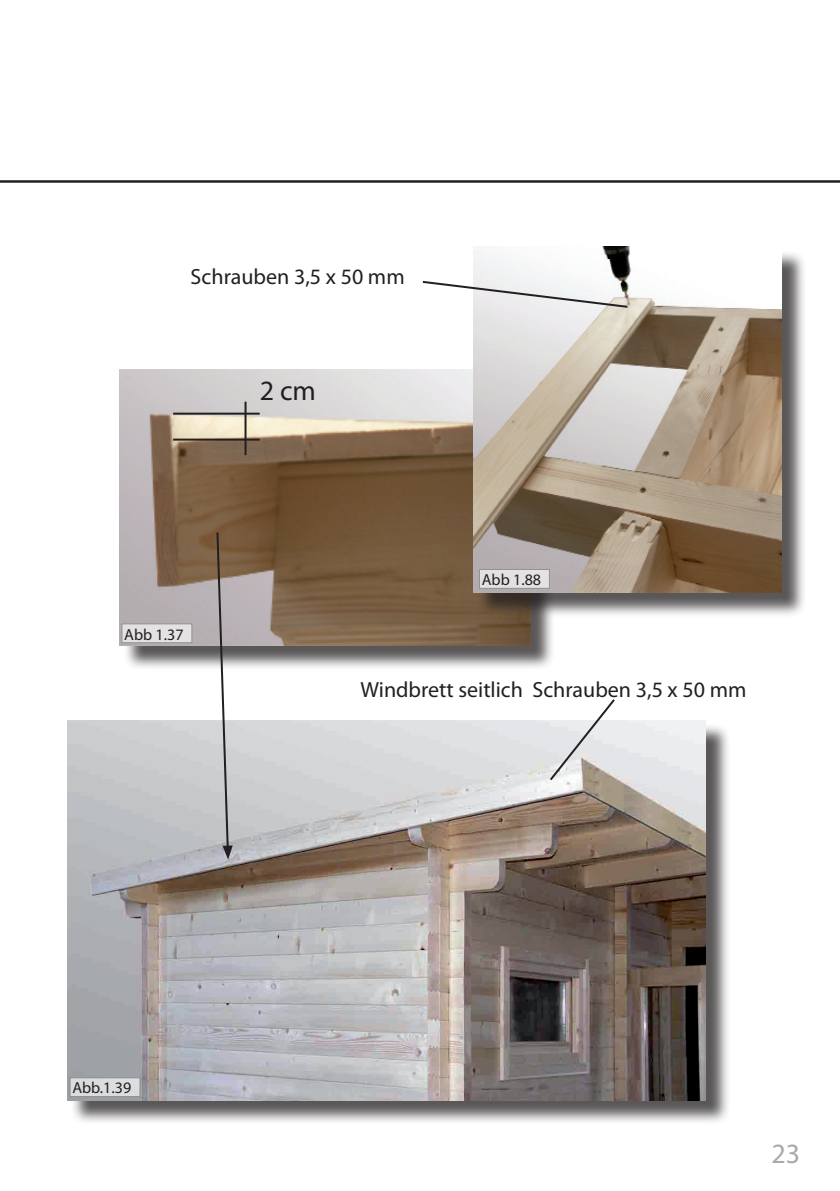
<style>
.page{position:relative;width:840px;height:1191px;background:#fff}
.page>*{position:absolute;margin:0;border:0;box-sizing:border-box;transform-origin:0 0}
.t1{font:28px "Myriad Pro";color:#231f20}
.t2{font:28px "Myriad Pro";color:#a8a9ad}
.t3{font:22px "Myriad Pro";color:#231f20}
.t4{font:16px "Myriad Pro";color:#231f20}
</style>
<div class="page">
<div style="left:70px;top:723px;width:660px;height:402px;background:#231f20;opacity:.75"></div>
<img style="left:67px;top:720px;width:638px;height:380px">
<hr style="left:0;top:180px;width:839px;height:2px;background:#231f20">
<div style="left:123px;top:372px;width:432px;height:298px;background:#231f20;opacity:.75"></div>
<img style="left:120px;top:369px;width:409px;height:276px">
<div style="left:476px;top:250px;width:330px;height:367px;background:#231f20;opacity:.75"></div>
<img style="left:473px;top:247px;width:308px;height:346px">
<svg style="left:215px;top:530px;width:18px;height:329px;background:#aca7a5"></svg>
<hr style="left:173px;top:412px;width:86px;height:2px;background:#231f20">
<hr style="left:173px;top:438px;width:86px;height:2px;background:#231f20">
<hr style="left:244px;top:402px;width:2px;height:53px;background:#231f20">
<svg style="left:422px;top:280px;width:207px;height:29px"></svg>
<div style="left:121px;top:623px;width:71px;height:20px;background:#e4e2e2;border:1px solid #808285"></div>
<div style="left:478px;top:569px;width:71px;height:20px;background:#e3e1e2;border:1px solid #808285"></div>
<svg style="left:547px;top:699px;width:69px;height:83px"></svg>
<div style="left:69px;top:1077px;width:71px;height:20px;background:#dbdcde;border:1px solid #808285"></div>
<p class="t3" style="left:190px;top:263px;width:215px">Schrauben 3,5 x 50 mm</p>
<p class="t1" style="left:259px;top:374px;width:58px">2 cm</p>
<p class="t4" style="left:124px;top:624px;width:61px">Abb 1.37</p>
<p class="t4" style="left:481px;top:570px;width:61px">Abb 1.88</p>
<p class="t3" style="left:360px;top:676px;width:387px">Windbrett seitlich Schrauben 3,5 x 50 mm</p>
<p class="t4" style="left:72px;top:1078px;width:60px">Abb.1.39</p>
<p class="t2" style="left:771px;top:1135px;width:30px">23</p>
</div>
